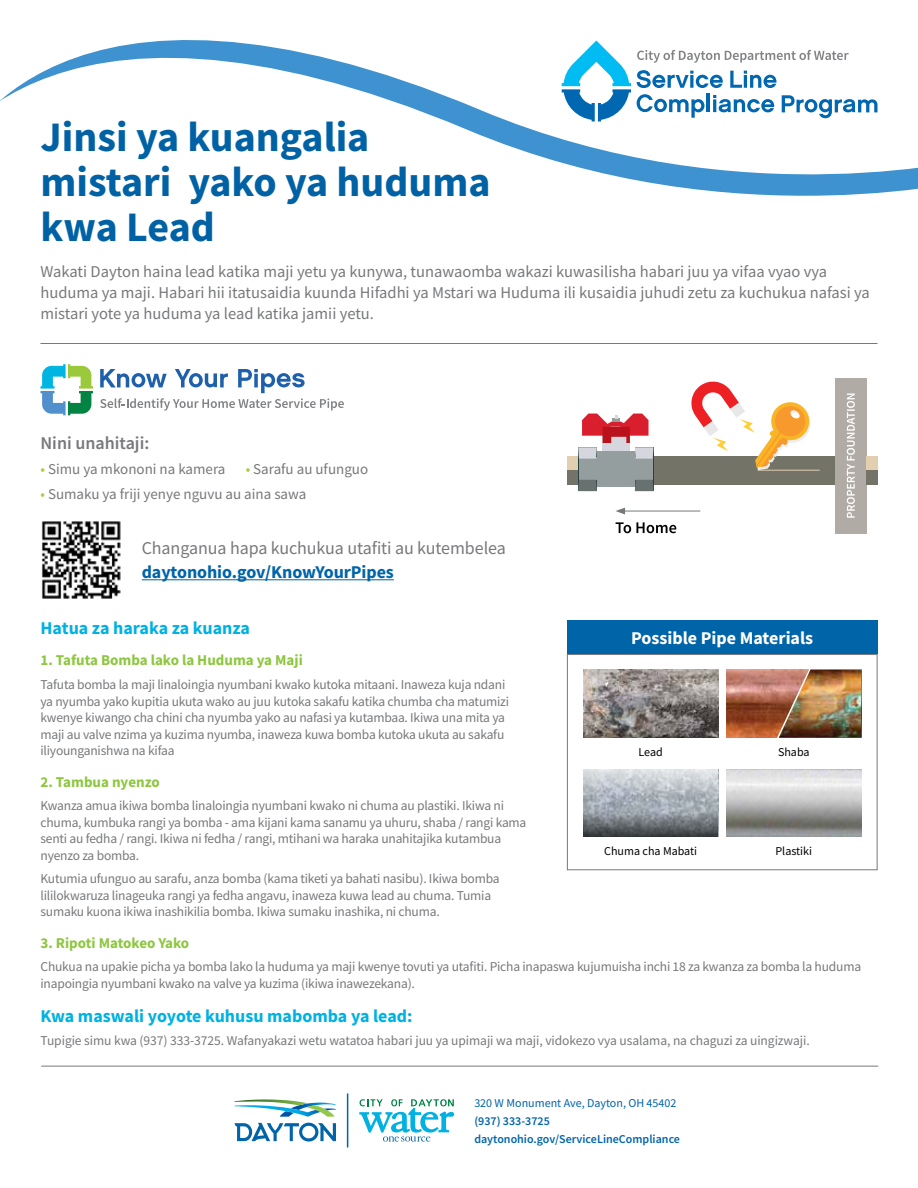
<style>
.page{position:relative;width:918px;height:1188px;background:#fff}
.page>*{position:absolute;margin:0;border:0;box-sizing:border-box;transform-origin:0 0}
.t1{font:700 42px/45px "Source Sans Pro";color:#0062a4}
.t2{font:700 18px "Source Sans Pro";color:#00b1e1}
.t3{font:18px "Source Sans Pro";letter-spacing:-.005em;color:#77787b}
.t4{font:700 18px "Source Sans Pro";letter-spacing:-.005em;color:#0064a8}
.t5{font:700 18px "Source Sans Pro";color:#fff}
.t6{font:600 18px "Source Sans Pro";color:#77787b}
.t7{font:16.5px/21px "Source Sans Pro";color:#77787b}
.t8{font:15px "Source Sans Pro";color:#77787b}
.t9{font:700 15px "Source Sans Pro";color:#8dc63f}
.t10{font:13.5px/16.5px "Source Sans Pro";letter-spacing:-.015em;color:#77787b}
.t11{font:600 12px/18px "Source Sans Pro";color:#0064a8}
.t12{font:12px "Source Sans Pro";color:#000}
.t13{font:12px "Source Sans Pro";color:#0064a8}
.s1{color:#a6ce3c}
</style>
<div class="page">
<svg style="left:0;top:40px;width:918px;height:156px"></svg>
<hr style="left:41px;top:1066px;width:837px;height:1px;background:#77787b">
<hr style="left:40px;top:343px;width:838px;height:1px;background:#77787b">
<div style="left:567px;top:654px;width:311px;height:216px;border:1px solid #77787b"></div>
<div style="left:567px;top:620px;width:311px;height:34px;background:#0064a8"></div>
<img style="left:583px;top:796px;width:135px;height:14px">
<img style="left:726px;top:769px;width:135px;height:68px">
<img style="left:583px;top:670px;width:135px;height:67px">
<svg style="left:583px;top:810px;width:135px;height:27px;background:#6d7278"></svg>
<svg style="left:583px;top:769px;width:135px;height:27px;background:#c8cdd2"></svg>
<img style="left:726px;top:670px;width:49px;height:67px">
<img style="left:775px;top:669px;width:86px;height:69px">
<hr style="left:142px;top:579px;width:252px;height:1px;background:#0064a8">
<img style="left:41px;top:521px;width:80px;height:78px">
<svg style="left:562px;top:41px;width:69px;height:80px"></svg>
<svg style="left:782px;top:95px;width:96px;height:23px"></svg>
<svg style="left:637px;top:70px;width:86px;height:18px"></svg>
<svg style="left:730px;top:71px;width:47px;height:17px"></svg>
<hr style="left:707px;top:94px;width:3px;height:18px;background:#0067b0">
<svg style="left:713px;top:95px;width:62px;height:17px"></svg>
<svg style="left:637px;top:94px;width:67px;height:24px"></svg>
<svg style="left:637px;top:50px;width:212px;height:13px"></svg>
<svg style="left:359px;top:1099px;width:95px;height:43px"></svg>
<svg style="left:234px;top:1123px;width:102px;height:19px"></svg>
<svg style="left:234px;top:1099px;width:102px;height:18px"></svg>
<hr style="left:347px;top:1094px;width:1px;height:54px;background:#0064a8">
<svg style="left:41px;top:364px;width:52px;height:51px"></svg>
<svg style="left:100px;top:369px;width:244px;height:42px"></svg>
<div style="left:835px;top:378px;width:31px;height:155px;background:#b0aba4"></div>
<svg style="left:847px;top:394px;width:8px;height:124px"></svg>
<div style="left:567px;top:456px;width:11px;height:14px;background:#e1cfb0"></div>
<div style="left:567px;top:470px;width:11px;height:15px;background:#737367"></div>
<div style="left:866px;top:456px;width:12px;height:14px;background:#e1cfb0"></div>
<div style="left:866px;top:470px;width:12px;height:15px;background:#737367"></div>
<div style="left:654px;top:456px;width:181px;height:14px;background:#737367"></div>
<div style="left:654px;top:470px;width:181px;height:15px;background:#737367"></div>
<div style="left:592px;top:451px;width:49px;height:36px;background:#949e9e"></div>
<svg style="left:653px;top:459px;width:1px;height:21px"></svg>
<div style="left:636px;top:458px;width:17px;height:22px;background:#949e9e"></div>
<svg style="left:635px;top:480px;width:19px;height:11px"></svg>
<svg style="left:578px;top:459px;width:1px;height:21px"></svg>
<div style="left:579px;top:458px;width:17px;height:22px;background:#949e9e"></div>
<svg style="left:578px;top:480px;width:19px;height:11px"></svg>
<svg style="left:578px;top:414px;width:76px;height:45px"></svg>
<hr style="left:758px;top:470px;width:61px;height:1px;background:#e1cfb0">
<svg style="left:691px;top:381px;width:122px;height:89px"></svg>
<svg style="left:616px;top:522px;width:60px;height:11px"></svg>
<hr style="left:623px;top:511px;width:77px;height:1px;background:#77787b">
<svg style="left:616px;top:508px;width:9px;height:6px"></svg>
<h1 class="t1" style="left:40px;top:114px;width:452px">Jinsi ya kuangalia mistari yako ya huduma kwa Lead</h1>
<p class="t7" style="left:40px;top:261px;width:831px">Wakati Dayton haina lead katika maji yetu ya kunywa, tunawaomba wakazi kuwasilisha habari juu ya vifaa vyao vya huduma ya maji. Habari hii itatusaidia kuunda Hifadhi ya Mstari wa Huduma ili kusaidia juhudi zetu za kuchukua nafasi ya mistari yote ya huduma ya lead katika jamii yetu.</p>
<h2 class="t6" style="left:40px;top:431px;width:110px">Nini unahitaji:</h2>
<p class="t8" style="left:40px;top:484px;width:267px"><span class="s1">•</span> Sumaku ya friji yenye nguvu au aina sawa</p>
<p class="t8" style="left:40px;top:459px;width:186px"><span class="s1">•</span> Simu ya mkononi na kamera</p>
<p class="t8" style="left:246px;top:459px;width:124px"><span class="s1">•</span> Sarafu au ufunguo</p>
<h2 class="t3" style="left:142px;top:537px;width:366px">Changanua hapa kuchukua utafiti au kutembelea</h2>
<h2 class="t4" style="left:142px;top:560px;width:254px">daytonohio.gov/KnowYourPipes</h2>
<h2 class="t2" style="left:40px;top:616px;width:211px">Hatua za haraka za kuanza</h2>
<h2 class="t5" style="left:631px;top:626px;width:183px">Possible Pipe Materials</h2>
<p class="t9" style="left:40px;top:650px;width:264px">1. Tafuta Bomba lako la Huduma ya Maji</p>
<p class="t10" style="left:40px;top:676px;width:470px">Tafuta bomba la maji linaloingia nyumbani kwako kutoka mitaani. Inaweza kuja ndani ya nyumba yako kupitia ukuta wako au juu kutoka sakafu katika chumba cha matumizi kwenye kiwango cha chini cha nyumba yako au nafasi ya kutambaa. Ikiwa una mita ya maji au valve nzima ya kuzima nyumba, inaweza kuwa bomba kutoka ukuta au sakafu iliyounganishwa na kifaa</p>
<p class="t9" style="left:40px;top:771px;width:121px">2. Tambua nyenzo</p>
<p class="t10" style="left:40px;top:797px;width:487px">Kwanza amua ikiwa bomba linaloingia nyumbani kwako ni chuma au plastiki. Ikiwa ni chuma, kumbuka rangi ya bomba - ama kijani kama sanamu ya uhuru, shaba / rangi kama senti au fedha / rangi. Ikiwa ni fedha / rangi, mtihani wa haraka unahitajika kutambua nyenzo za bomba.</p>
<p class="t10" style="left:40px;top:870px;width:461px">Kutumia ufunguo au sarafu, anza bomba (kama tiketi ya bahati nasibu). Ikiwa bomba lililokwaruza linageuka rangi ya fedha angavu, inaweza kuwa lead au chuma. Tumia sumaku kuona ikiwa inashikilia bomba. Ikiwa sumaku inashika, ni chuma.</p>
<p class="t9" style="left:40px;top:933px;width:150px">3. Ripoti Matokeo Yako</p>
<p class="t10" style="left:40px;top:959px;width:822px">Chukua na upakie picha ya bomba lako la huduma ya maji kwenye tovuti ya utafiti. Picha inapaswa kujumuisha inchi 18 za kwanza za bomba la huduma inapoingia nyumbani kwako na valve ya kuzima (ikiwa inawezekana).</p>
<p class="t12" style="left:639px;top:744px;width:26px">Lead</p>
<p class="t12" style="left:778px;top:744px;width:33px">Shaba</p>
<p class="t12" style="left:604px;top:844px;width:94px">Chuma cha Mabati</p>
<p class="t12" style="left:776px;top:844px;width:38px">Plastiki</p>
<h2 class="t2" style="left:40px;top:1004px;width:374px">Kwa maswali yoyote kuhusu mabomba ya lead:</h2>
<p class="t10" style="left:40px;top:1033px;width:771px">Tupigie simu kwa (937) 333-3725. Wafanyakazi wetu watatoa habari juu ya upimaji wa maji, vidokezo vya usalama, na chaguzi za uingizwaji.</p>
<p class="t13" style="left:474px;top:1095px;width:204px">320 W Monument Ave, Dayton, OH 45402</p>
<p class="t11" style="left:474px;top:1112px;width:207px">(937) 333-3725 daytonohio.gov/ServiceLineCompliance</p>
</div>
